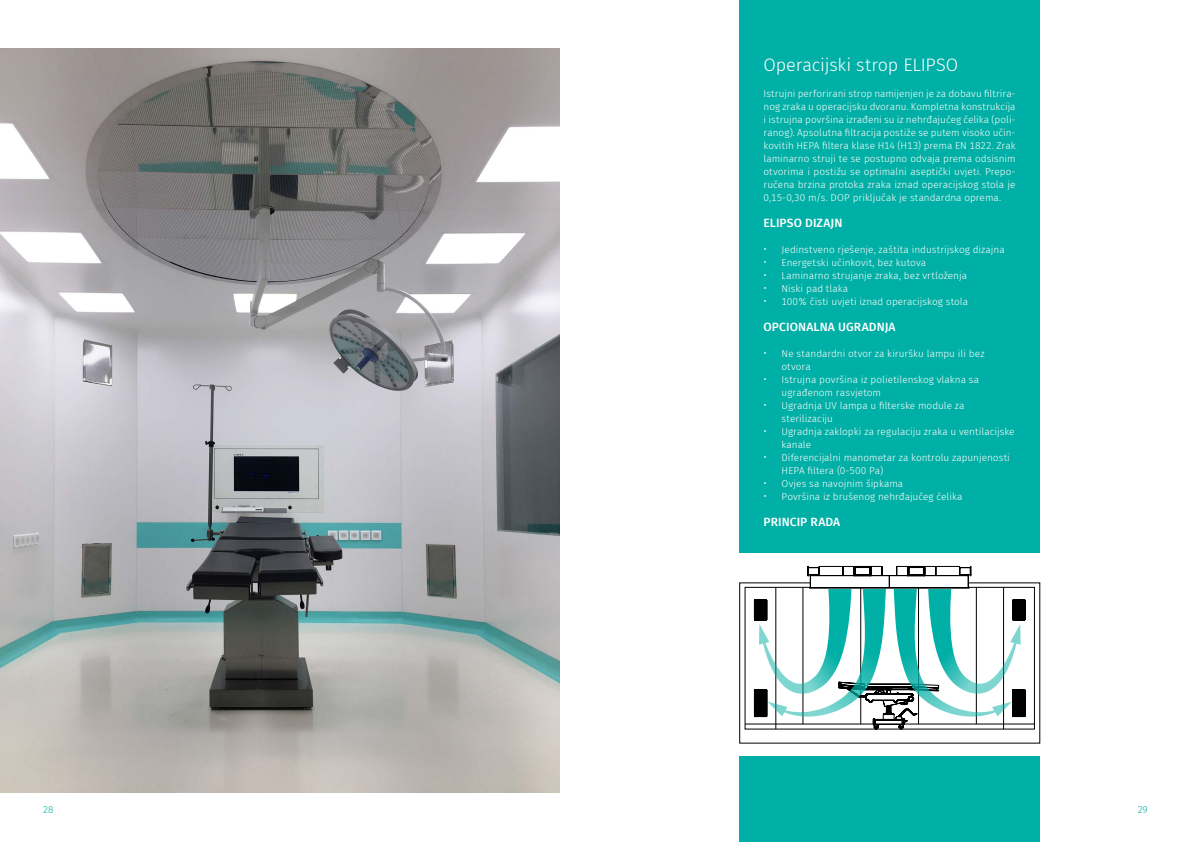
<style>
.page{position:relative;width:1191px;height:842px;background:#fff}
.page>*{position:absolute;margin:0;border:0;box-sizing:border-box;transform-origin:0 0}
.t1{font:300 18px "Fira Sans";letter-spacing:-.01em;color:#fff}
.t2{font:500 12px "Fira Sans";letter-spacing:.005em;color:#fff}
.t3{font:300 10px/13px "Fira Sans";color:#fff}
.t4{font:300 10px "Fira Sans";color:#00afa5}
.s1{font-size:12px}
</style>
<div class="page">
<img style="left:0;top:48px;width:559px;height:744px">
<div style="left:739px;top:0;width:300px;height:552px;background:#00afa5"></div>
<div style="left:739px;top:756px;width:300px;height:86px;background:#00afa5"></div>
<svg style="left:739px;top:583px;width:301px;height:160px"></svg>
<svg style="left:745px;top:587px;width:289px;height:142px"></svg>
<hr style="left:745px;top:724px;width:289px;height:1px;background:#000">
<svg style="left:754px;top:566px;width:271px;height:163px"></svg>
<h1 class="t1" style="left:763px;top:51px;width:196px">Operacijski strop ELIPSO</h1>
<p class="t3" style="left:763px;top:86px;width:254px;text-align:justify">Istrujni perforirani strop namijenjen je za dobavu filtrira&shy;nog zraka u operacijsku dvoranu. Kompletna konstrukcija i istrujna površina izrađeni su iz nehrđajučeg čelika (poli&shy;ranog). Apsolutna filtracija postiže se putem visoko učin&shy;kovitih HEPA filtera klase H14 (H13) prema EN 1822. Zrak laminarno struji te se postupno odvaja prema odsisnim otvorima i postižu se optimalni aseptički uvjeti. Prepo&shy;ručena brzina protoka zraka iznad operacijskog stola je 0,15-0,30 m/s. DOP priključak je standardna oprema.</p>
<p class="t2" style="left:763px;top:213px;width:80px">ELIPSO DIZAJN</p>
<p class="t3" style="left:763px;top:242px;width:243px"><span class="s1">•</span> Jedinstveno rješenje, zaštita industrijskog dizajna</p>
<p class="t3" style="left:763px;top:255px;width:164px"><span class="s1">•</span> Energetski učinkovit, bez kutova</p>
<p class="t3" style="left:763px;top:268px;width:205px"><span class="s1">•</span> Laminarno strujanje zraka, bez vrtloženja</p>
<p class="t3" style="left:763px;top:281px;width:86px"><span class="s1">•</span> Niski pad tlaka</p>
<p class="t3" style="left:763px;top:294px;width:206px"><span class="s1">•</span> 100% čisti uvjeti iznad operacijskog stola</p>
<p class="t2" style="left:763px;top:317px;width:133px">OPCIONALNA UGRADNJA</p>
<p class="t3" style="left:781px;top:346px;width:204px;text-indent:-18px"><span class="s1">•</span> Ne standardni otvor za kiruršku lampu ili bez otvora</p>
<p class="t3" style="left:781px;top:372px;width:199px;text-indent:-18px"><span class="s1">•</span> Istrujna površina iz polietilenskog vlakna sa ugrađenom rasvjetom</p>
<p class="t3" style="left:781px;top:398px;width:184px;text-indent:-18px"><span class="s1">•</span> Ugradnja UV lampa u filterske module za sterilizaciju</p>
<p class="t3" style="left:781px;top:424px;width:235px;text-indent:-18px"><span class="s1">•</span> Ugradnja zaklopki za regulaciju zraka u ventilacijske kanale</p>
<p class="t3" style="left:781px;top:450px;width:230px;text-indent:-18px"><span class="s1">•</span> Diferencijalni manometar za kontrolu zapunjenosti<br>HEPA filtera (0-500 Pa)</p>
<p class="t3" style="left:763px;top:476px;width:141px"><span class="s1">•</span> Ovjes sa navojnim šipkama</p>
<p class="t3" style="left:763px;top:489px;width:200px"><span class="s1">•</span> Površina iz brušenog nehrđajučeg čelika</p>
<p class="t2" style="left:763px;top:512px;width:78px">PRINCIP RADA</p>
<p class="t4" style="left:43px;top:802px;width:12px">28</p>
<p class="t4" style="left:1137px;top:802px;width:11px">29</p>
</div>
